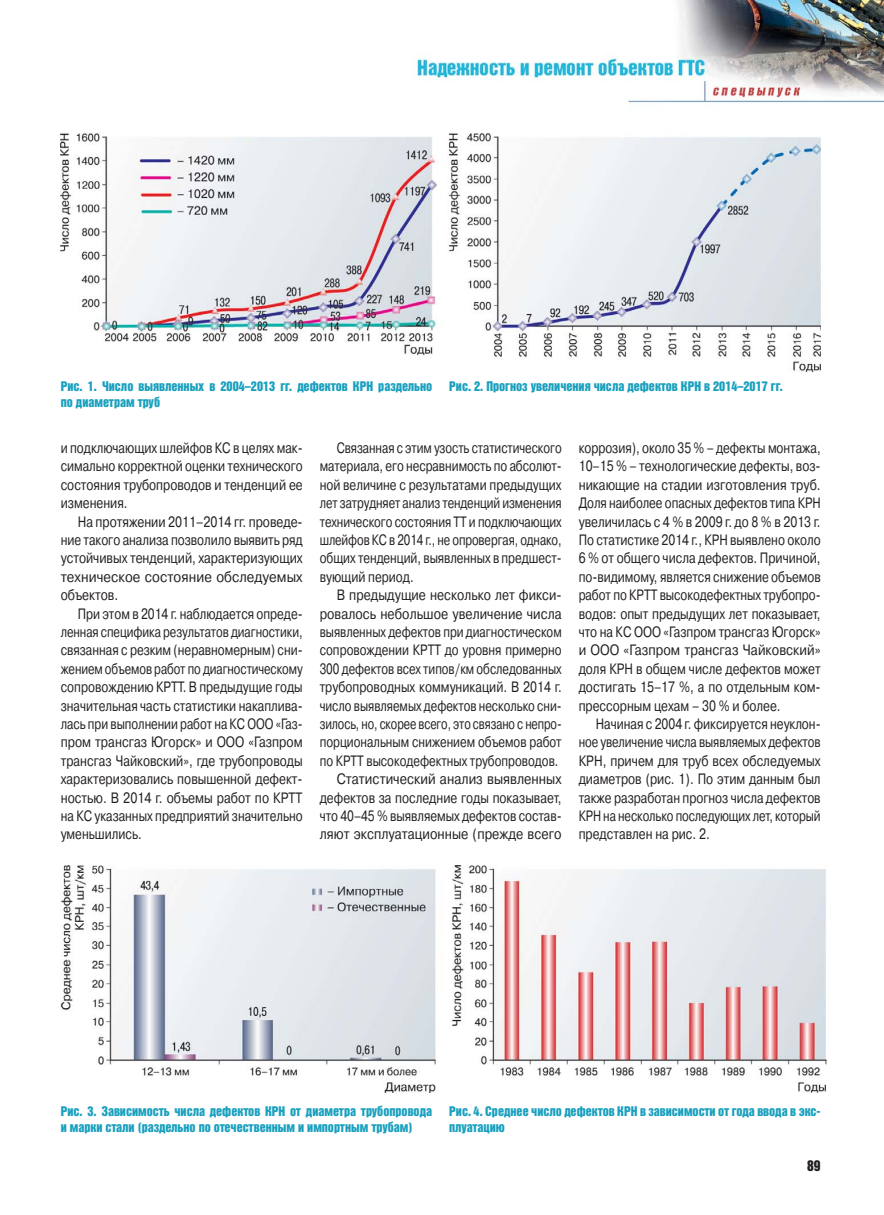
<style>
.page{position:relative;width:884px;height:1215px;background:#fff}
.page>*{position:absolute;margin:0;border:0;box-sizing:border-box;transform-origin:0 0}
.t1{font:15px/18.5px "Pragmatica C";color:#231f20;text-align:justify;scale:.79 1}
.t2{font:15px/18.5px "Pragmatica C";color:#231f20;text-align:right;scale:.82 1}
.t3{font:15px/18.5px "Pragmatica C";color:#231f20;text-align:justify;scale:.78 1}
.t4{font:15px/18.5px "Pragmatica C";color:#231f20;text-align:justify;scale:.76 1}
.t5{font:15px/18.5px "Pragmatica C";color:#231f20;text-align:justify;scale:.81 1}
.t6{font:15px "Bastion Kontrast C";color:#231f20}
.t7{font:13.5px/16.2px "Bastion Kontrast C";color:#19a0be}
</style>
<div class="page">
<img style="left:413px;top:0;width:471px;height:103px">
<img style="left:61px;top:132px;width:759px;height:240px">
<img style="left:61px;top:865px;width:765px;height:228px">
<p class="t7" style="left:61px;top:379px;width:373px">Рис. 1. Число выявленных в 2004–2013 гг. дефектов КРН раздельно по диаметрам труб</p>
<p class="t7" style="left:449px;top:379px;width:335px">Рис. 2. Прогноз увеличения числа дефектов КРН в 2014–2017 гг.</p>
<p class="t1" style="left:61px;top:440px;width:308px">и подключающих шлейфов КС в целях мак&shy;симально корректной оценки технического состояния трубопроводов и тенденций ее изменения.</p>
<p class="t5" style="left:61px;top:514px;width:300px;text-indent:17px">На протяжении 2011–2014 гг. проведе&shy;ние такого анализа позволило выявить ряд устойчивых тенденций, характеризующих техническое состояние обследуемых объектов.</p>
<p class="t3" style="left:61px;top:606px;width:312px;text-indent:17px">При этом в 2014 г. наблюдается опреде&shy;ленная специфика результатов диагностики, связанная с резким (неравномерным) сни&shy;жением объемов работ по диагностическому сопровождению КРТТ. В предыдущие годы значительная часть статистики накаплива&shy;лась при выполнении работ на КС ООО «Газ&shy;пром трансгаз Югорск» и ООО «Газпром трансгаз Чайковский», где трубопроводы характеризовались повышенной дефект&shy;ностью. В 2014 г. объемы работ по КРТТ на КС указанных предприятий значительно уменьшились.</p>
<p class="t4" style="left:320px;top:440px;width:320px;text-indent:17px">Связанная с этим узость статистического материала, его несравнимость по абсолют&shy;ной величине с результатами предыдущих лет затрудняет анализ тенденций изменения технического состояния ТТ и подключающих шлейфов КС в 2014 г., не опровергая, однако, общих тенденций, выявленных в предшест&shy;вующий период.</p>
<p class="t2" style="left:320px;top:587px;width:296px">В предыдущие несколько лет фикси&shy;ровалось небольшое увеличение числа выявленных дефектов при диагностическом сопровождении КРТТ до уровня примерно 300 дефектов всех типов / км обследованных трубопроводных коммуникаций. В 2014 г. число выявляемых дефектов несколько сни&shy;зилось, но, скорее всего, это связано с непро&shy;порциональным снижением объемов работ по КРТТ высокодефектных трубопроводов.<br>Статистический анализ выявленных дефектов за последние годы показывает, что 40–45 % выявляемых дефектов состав&shy;ляют эксплуатационные (прежде всего</p>
<p class="t1" style="left:578px;top:440px;width:308px">коррозия), около 35 % – дефекты монтажа, 10–15 % – технологические дефекты, воз&shy;никающие на стадии изготовления труб.<br>Доля наиболее опасных дефектов типа КРН увеличилась с 4 % в 2009 г. до 8 % в 2013 г.<br>По статистике 2014 г., КРН выявлено около 6 % от общего числа дефектов. Причиной, по-видимому, является снижение объемов работ по КРТТ высокодефектных трубопро&shy;водов: опыт предыдущих лет показывает, что на КС ООО «Газпром трансгаз Югорск» и ООО «Газпром трансгаз Чайковский» доля КРН в общем числе дефектов может достигать 15–17 %, а по отдельным ком&shy;прессорным цехам – 30 % и более.</p>
<p class="t1" style="left:578px;top:716px;width:308px;text-indent:17px">Начиная с 2004 г. фиксируется неуклон&shy;ное увеличение числа выявляемых дефектов КРН, причем для труб всех обследуемых диаметров (рис. 1). По этим данным был также разработан прогноз числа дефектов КРН на несколько последующих лет, который представлен на рис. 2.</p>
<p class="t7" style="left:61px;top:1103px;width:373px">Рис. 3. Зависимость числа дефектов КРН от диаметра трубопровода и марки стали (раздельно по отечественным и импортным трубам)</p>
<p class="t7" style="left:449px;top:1103px;width:373px">Рис. 4. Среднее число дефектов КРН в зависимости от года ввода в экс&shy;плуатацию</p>
<p class="t6" style="left:807px;top:1160px;width:15px">89</p>
</div>
